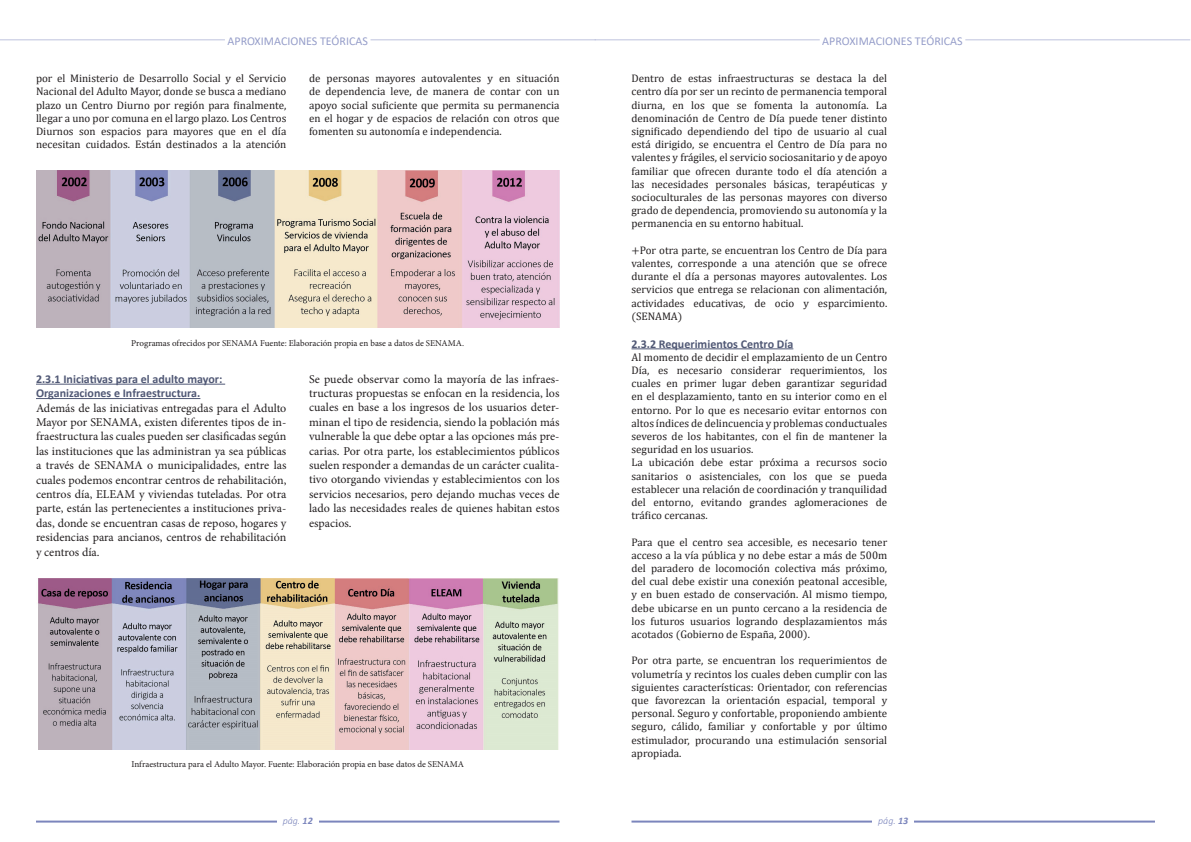
<style>
.page{position:relative;width:1191px;height:842px;background:#fff}
.page>*{position:absolute;margin:0;border:0;box-sizing:border-box;transform-origin:0 0}
.t1{font:12px/14.4px "Minion Pro";color:#231f20;text-align:justify}
.t2{font:700 12px/14.4px "Calibri";color:#505875}
.t3{font:12px "Calibri";color:#7b85bc}
.t4{font:11px/13.2px "Cambria Math";color:#231f20;text-align:justify}
.t5{font:italic 300 10px "Calibri";color:#7b85bc}
.t6{font:9px "Minion Pro";color:#231f20}
.s1{font-weight:700}
</style>
<div class="page">
<hr style="left:36px;top:820px;width:523px;height:2px;background:#7b85bc">
<hr style="left:631px;top:820px;width:524px;height:2px;background:#7b85bc">
<div style="left:277px;top:816px;width:41px;height:11px;background:#fff"></div>
<div style="left:872px;top:816px;width:41px;height:11px;background:#fff"></div>
<hr style="left:0;top:40px;width:225px;height:1px;background:#7b85bc">
<hr style="left:370px;top:40px;width:225px;height:1px;background:#7b85bc">
<img style="left:36px;top:170px;width:523px;height:157px">
<hr style="left:36px;top:384px;width:189px;height:1px;background:#505875">
<hr style="left:36px;top:398px;width:164px;height:1px;background:#505875">
<img style="left:38px;top:578px;width:521px;height:171px">
<hr style="left:595px;top:40px;width:224px;height:1px;background:#7b85bc">
<hr style="left:965px;top:40px;width:225px;height:1px;background:#7b85bc">
<hr style="left:631px;top:348px;width:162px;height:1px;background:#505875">
<p class="t3" style="left:227px;top:33px;width:142px">APROXIMACIONES TEÓRICAS</p>
<p class="t4" style="left:36px;top:72px;width:252px">por el Ministerio de Desarrollo Social y el Servicio Nacional del Adulto Mayor, donde se busca a mediano plazo un Centro Diurno por región para finalmente, llegar a uno por comuna en el largo plazo. Los Centros Diurnos son espacios para mayores que en el día necesitan cuidados. Están destinados a la atención</p>
<p class="t4" style="left:309px;top:72px;width:252px">de personas mayores autovalentes y en situación de dependencia leve, de manera de contar con un apoyo social suficiente que permita su permanencia en el hogar y de espacios de relación con otros que fomenten su autonomía e independencia.</p>
<p class="t6" style="left:131px;top:337px;width:334px">Programas ofrecidos por SENAMA Fuente: Elaboración propia en base a datos de SENAMA.</p>
<p class="t2" style="left:36px;top:371px;width:188px">2.3.1 Iniciativas para el adulto mayor:<br>Organizaciones e Infraestructura.</p>
<p class="t1" style="left:36px;top:401px;width:252px">Además de las iniciativas entregadas para el Adulto Mayor por SENAMA, existen diferentes tipos de in&shy;fraestructura las cuales pueden ser clasificadas según las instituciones que las administran ya sea públicas a través de SENAMA o municipalidades, entre las cuales podemos encontrar centros de rehabilitación, centros día, ELEAM y viviendas tuteladas. Por otra parte, están las pertenecientes a instituciones priva&shy;das, donde se encuentran casas de reposo, hogares y residencias para ancianos, centros de rehabilitación y centros día.</p>
<p class="t1" style="left:309px;top:371px;width:252px">Se puede observar como la mayoría de las infraes&shy;tructuras propuestas se enfocan en la residencia, los cuales en base a los ingresos de los usuarios deter&shy;minan el tipo de residencia, siendo la población más vulnerable la que debe optar a las opciones más pre&shy;carias. Por otra parte, los establecimientos públicos suelen responder a demandas de un carácter cualita&shy;tivo otorgando viviendas y establecimientos con los servicios necesarios, pero dejando muchas veces de lado las necesidades reales de quienes habitan estos espacios.</p>
<p class="t6" style="left:131px;top:758px;width:334px">Infraestructura para el Adulto Mayor. Fuente: Elaboración propia en base datos de SENAMA</p>
<p class="t3" style="left:822px;top:33px;width:142px">APROXIMACIONES TEÓRICAS</p>
<p class="t4" style="left:631px;top:72px;width:257px">Dentro de estas infraestructuras se destaca la del centro día por ser un recinto de permanencia temporal diurna, en los que se fomenta la autonomía. La denominación de Centro de Día puede tener distinto significado dependiendo del tipo de usuario al cual está dirigido, se encuentra el Centro de Día para no valentes y frágiles, el servicio sociosanitario y de apoyo familiar que ofrecen durante todo el día atención a las necesidades personales básicas, terapéuticas y socioculturales de las personas mayores con diverso grado de dependencia, promoviendo su autonomía y la permanencia en su entorno habitual.</p>
<p class="t4" style="left:631px;top:243px;width:257px">+Por otra parte, se encuentran los Centro de Día para valentes, corresponde a una atención que se ofrece durante el día a personas mayores autovalentes. Los servicios que entrega se relacionan con alimentación, actividades educativas, de ocio y esparcimiento. (SENAMA)</p>
<p class="t2" style="left:631px;top:336px;width:163px">2.3.2 Requerimientos Centro Día</p>
<p class="t4" style="left:631px;top:350px;width:257px;text-align:left">Al momento de decidir el emplazamiento de un Centro Día, es necesario considerar requerimientos, los cuales en primer lugar deben garantizar seguridad en el desplazamiento, tanto en su interior como en el entorno. Por lo que es necesario evitar entornos con altos índices de delincuencia y problemas conductuales severos de los habitantes, con el fin de mantener la seguridad en los usuarios.<br>La ubicación debe estar próxima a recursos socio sanitarios o asistenciales, con los que se pueda establecer una relación de coordinación y tranquilidad del entorno, evitando grandes aglomeraciones de tráfico cercanas.</p>
<p class="t4" style="left:631px;top:535px;width:257px">Para que el centro sea accesible, es necesario tener acceso a la vía pública y no debe estar a más de 500m del paradero de locomoción colectiva más próximo, del cual debe existir una conexión peatonal accesible, y en buen estado de conservación. Al mismo tiempo, debe ubicarse en un punto cercano a la residencia de los futuros usuarios logrando desplazamientos más acotados (Gobierno de España, 2000).</p>
<p class="t4" style="left:631px;top:654px;width:257px">Por otra parte, se encuentran los requerimientos de volumetría y recintos los cuales deben cumplir con las siguientes características: Orientador, con referencias que favorezcan la orientación espacial, temporal y personal. Seguro y confortable, proponiendo ambiente seguro, cálido, familiar y confortable y por último estimulador, procurando una estimulación sensorial apropiada.</p>
<p class="t5" style="left:283px;top:814px;width:32px">pág. <span class="s1">12</span></p>
<p class="t5" style="left:878px;top:814px;width:32px">pág. <span class="s1">13</span></p>
</div>
